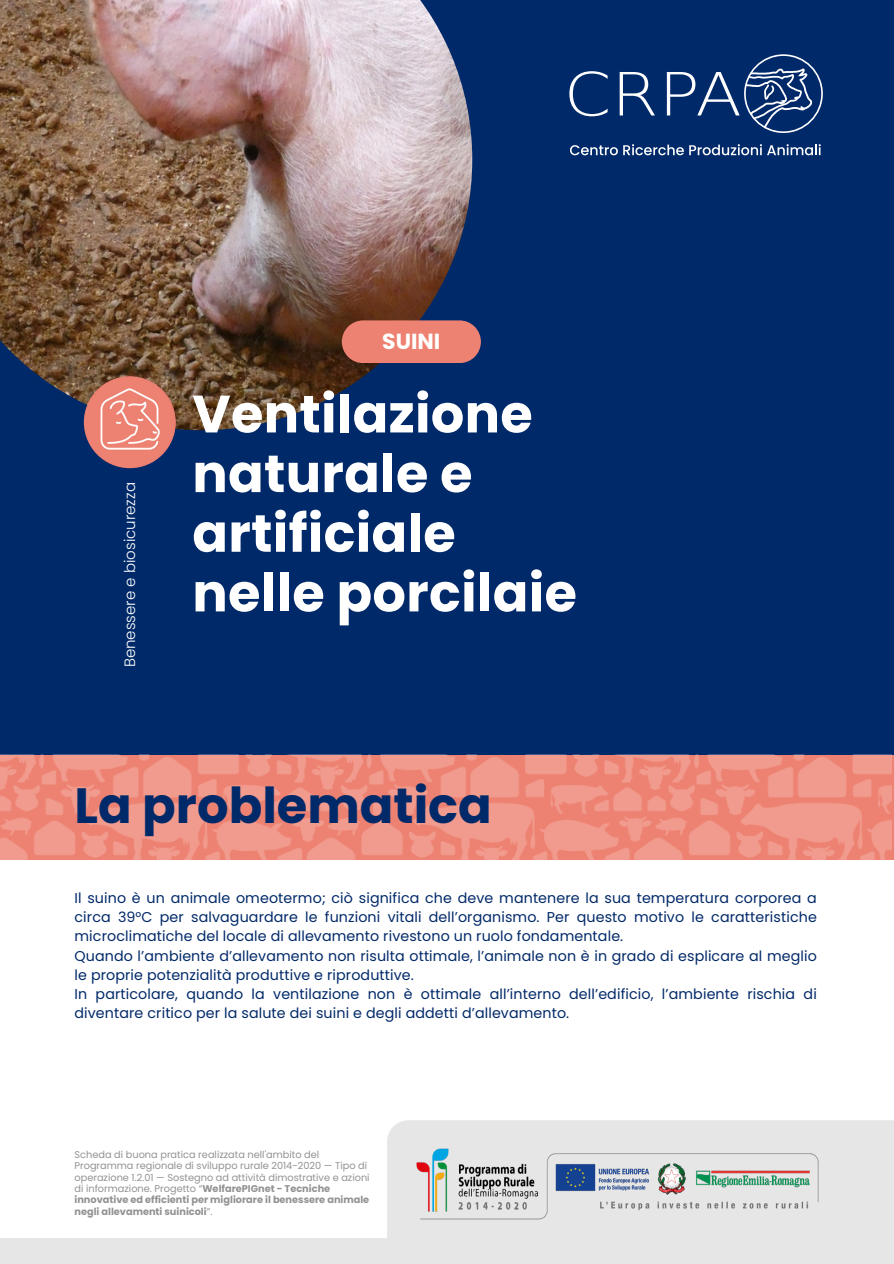
<style>
.page{position:relative;width:894px;height:1264px;background:#fff}
.page>*{position:absolute;margin:0;border:0;box-sizing:border-box;transform-origin:0 0}
.t1{font:700 52.5px/59.7px "Poppins";letter-spacing:.005em;color:#fff}
.t2{font:700 49.5px "Poppins";color:#002969}
.t3{font:700 21.75px "Poppins";color:#fff}
.t4{font:300 15px "Poppins";color:#fff}
.t5{font:14.25px/19.2px "Poppins";letter-spacing:.01em;color:#002969}
.t6{font:9.75px/11.4px "Poppins";color:#929292}
.s1{font-weight:700}
</style>
<div class="page">
<div style="left:0;top:0;width:893px;height:786px;background:#002969"></div>
<img style="left:0;top:0;width:472px;height:430px">
<img style="left:84px;top:376px;width:92px;height:92px;border-radius:50%">
<svg style="left:569px;top:71px;width:38px;height:45px"></svg>
<svg style="left:619px;top:72px;width:35px;height:43px"></svg>
<svg style="left:666px;top:54px;width:156px;height:79px"></svg>
<svg style="left:570px;top:145px;width:47px;height:10px"></svg>
<svg style="left:623px;top:144px;width:60px;height:11px"></svg>
<svg style="left:689px;top:144px;width:131px;height:11px"></svg>
<div style="left:0;top:1237px;width:893px;height:26px;background:#e6e6e6"></div>
<div style="left:387px;top:1120px;width:506px;height:117px;background:#e6e6e6"></div>
<img style="left:411px;top:1143px;width:412px;height:81px">
<svg style="left:342px;top:320px;width:138px;height:43px;background:#df7b6e"></svg>
<img style="left:0;top:754px;width:891px;height:105px">
<p class="t4" style="left:119px;top:667px;width:187px;rotate:-90deg">Benessere e biosicurezza</p>
<p class="t3" style="left:382px;top:326px;width:60px">SUINI</p>
<h2 class="t1" style="left:192px;top:384px;width:386px">Ventilazione naturale e artificiale nelle porcilaie</h2>
<h1 class="t2" style="left:74px;top:770px;width:419px">La problematica</h1>
<h1 class="t5" style="left:74px;top:888px;width:743px">Il suino è un animale omeotermo; ciò significa che deve mantenere la sua temperatura corporea a circa 39°C per salvaguardare le funzioni vitali dell’organismo. Per questo motivo le caratteristiche microclimatiche del locale di allevamento rivestono un ruolo fondamentale.<br>Quando l’ambiente d’allevamento non risulta ottimale, l’animale non è in grado di esplicare al meglio le proprie potenzialità produttive e riproduttive.<br>In particolare, quando la ventilazione non è ottimale all’interno dell’edificio, l’ambiente rischia di diventare critico per la salute dei suini e degli addetti d’allevamento.</h1>
<h3 class="t6" style="left:74px;top:1148px;width:296px">Scheda di buona pratica realizzata nell'ambito del Programma regionale di sviluppo rurale 2014-2020 — Tipo di operazione 1.2.01 — Sostegno ad attività dimostrative e azioni di informazione. Progetto “<span class="s1">WelfarePIGnet - Tecniche innovative ed efficienti per migliorare il benessere animale negli allevamenti suinicoli</span>”.</h3>
</div>
